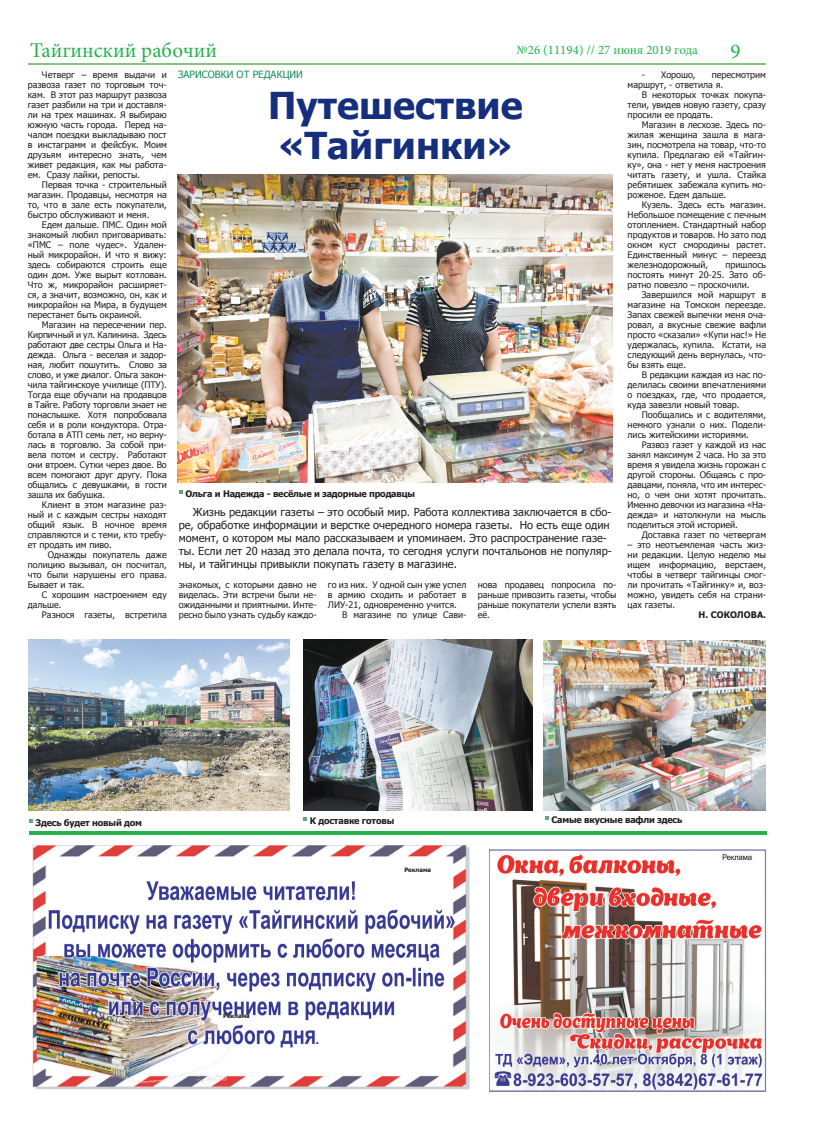
<style>
.page{position:relative;width:820px;height:1134px;background:#fff}
.page>*{position:absolute;margin:0;border:0;box-sizing:border-box;transform-origin:0 0}
.t1{font:700 37px/40px "Tahoma";color:#162f7d}
.t2{font:21px "Minion Pro";color:#23b24b}
.t3{font:13px "Minion Pro";color:#23b24b}
.t4{font:11px/13px "Tahoma";color:#231f20}
.t5{font:700 10px "Tahoma";color:#162f7d}
.t6{font:9px/10px "Tahoma";color:#231f20;text-align:justify}
.t7{font:700 9px "Tahoma";letter-spacing:-.02em;color:#231f20}
.t8{font:700 9px "Tahoma";color:#231f20}
.t9{font:700 6px "Tahoma";color:#231f20}
.s1{font-size:10px;color:#149051}
</style>
<div class="page">
<hr style="left:28px;top:64px;width:737px;height:1px;background:#85c37d">
<hr style="left:29px;top:831px;width:737px;height:3px;background:#23b24b">
<img style="left:303px;top:639px;width:229px;height:172px">
<img style="left:28px;top:639px;width:262px;height:172px">
<img style="left:178px;top:174px;width:434px;height:309px">
<img style="left:543px;top:640px;width:222px;height:171px">
<svg style="left:29px;top:819px;width:4px;height:4px"></svg>
<svg style="left:303px;top:817px;width:4px;height:3px"></svg>
<svg style="left:545px;top:816px;width:3px;height:4px"></svg>
<svg style="left:179px;top:490px;width:3px;height:4px"></svg>
<img style="left:489px;top:850px;width:276px;height:241px">
<img style="left:32px;top:845px;width:438px;height:245px">
<h2 class="t2" style="left:30px;top:36px;width:188px">Тайгинский рабочий</h2>
<h3 class="t3" style="left:516px;top:41px;width:183px">№26 (11194) // 27 июня 2019 года</h3>
<h2 class="t2" style="left:730px;top:38px;width:12px">9</h2>
<p class="t6" style="left:42px;top:70px;width:262px">Четверг – время выдачи и <span class="s1">ЗАРИСОВКИ ОТ РЕДАКЦИИ</span></p>
<p class="t6" style="left:28px;top:80px;width:140px">развоза газет по торговым точ-</p>
<p class="t6" style="left:28px;top:90px;width:140px">кам. В этот раз маршрут развоза</p>
<p class="t6" style="left:28px;top:100px;width:140px">газет разбили на три и доставля-</p>
<p class="t6" style="left:28px;top:110px;width:140px">ли на трех машинах. Я выбираю</p>
<p class="t6" style="left:28px;top:120px;width:140px">южную часть города. Перед на-</p>
<p class="t6" style="left:28px;top:130px;width:140px">чалом поездки выкладываю пост</p>
<p class="t6" style="left:28px;top:140px;width:140px">в инстаграмм и фейсбук. Моим</p>
<p class="t6" style="left:28px;top:150px;width:140px">друзьям интересно знать, чем</p>
<p class="t6" style="left:28px;top:160px;width:140px">живет редакция, как мы работа-</p>
<p class="t6" style="left:28px;top:170px;width:114px">ем. Сразу лайки, репосты.</p>
<p class="t6" style="left:42px;top:180px;width:126px">Первая точка - строительный</p>
<p class="t6" style="left:28px;top:190px;width:140px">магазин. Продавцы, несмотря на</p>
<p class="t6" style="left:28px;top:200px;width:140px">то, что в зале есть покупатели,</p>
<p class="t6" style="left:28px;top:210px;width:123px">быстро обслуживают и меня.</p>
<p class="t6" style="left:42px;top:220px;width:126px">Едем дальше. ПМС. Один мой</p>
<p class="t6" style="left:28px;top:230px;width:140px">знакомый любил приговаривать:</p>
<p class="t6" style="left:28px;top:240px;width:140px">«ПМС – поле чудес». Удален-</p>
<p class="t6" style="left:28px;top:250px;width:140px">ный микрорайон. И что я вижу:</p>
<p class="t6" style="left:28px;top:260px;width:140px">здесь собираются строить еще</p>
<p class="t6" style="left:28px;top:270px;width:140px">один дом. Уже вырыт котлован.</p>
<p class="t6" style="left:28px;top:280px;width:140px">Что ж, микрорайон расширяет-</p>
<p class="t6" style="left:28px;top:290px;width:140px">ся, а значит, возможно, он, как и</p>
<p class="t6" style="left:28px;top:300px;width:140px">микрорайон на Мира, в будущем</p>
<p class="t6" style="left:28px;top:310px;width:116px">перестанет быть окраиной.</p>
<p class="t6" style="left:42px;top:320px;width:126px">Магазин на пересечении пер.</p>
<p class="t6" style="left:28px;top:330px;width:140px">Кирпичный и ул. Калинина. Здесь</p>
<p class="t6" style="left:28px;top:340px;width:140px">работают две сестры Ольга и На-</p>
<p class="t6" style="left:28px;top:350px;width:140px">дежда. Ольга - веселая и задор-</p>
<p class="t6" style="left:28px;top:360px;width:140px">ная, любит пошутить. Слово за</p>
<p class="t6" style="left:28px;top:370px;width:140px">слово, и уже диалог. Ольга закон-</p>
<p class="t6" style="left:28px;top:380px;width:140px">чила тайгинскоуе училище (ПТУ).</p>
<p class="t6" style="left:28px;top:390px;width:140px">Тогда еще обучали на продавцов</p>
<p class="t6" style="left:28px;top:400px;width:140px">в Тайге. Работу торговли знает не</p>
<p class="t6" style="left:28px;top:410px;width:140px">понаслышке. Хотя попробовала</p>
<p class="t6" style="left:28px;top:420px;width:140px">себя и в роли кондуктора. Отра-</p>
<p class="t6" style="left:28px;top:430px;width:140px">ботала в АТП семь лет, но верну-</p>
<p class="t6" style="left:28px;top:440px;width:140px">лась в торговлю. За собой при-</p>
<p class="t6" style="left:28px;top:450px;width:140px">вела потом и сестру. Работают</p>
<p class="t6" style="left:28px;top:460px;width:140px">они втроем. Сутки через двое. Во</p>
<p class="t6" style="left:28px;top:470px;width:140px">всем помогают друг другу. Пока</p>
<p class="t6" style="left:28px;top:480px;width:140px">общались с девушками, в гости</p>
<p class="t6" style="left:28px;top:490px;width:79px">зашла их бабушка.</p>
<p class="t6" style="left:42px;top:500px;width:126px">Клиент в этом магазине раз-</p>
<p class="t6" style="left:28px;top:510px;width:140px">ный и с каждым сестры находят</p>
<p class="t6" style="left:28px;top:520px;width:140px">общий язык. В ночное время</p>
<p class="t6" style="left:28px;top:530px;width:140px">справляются и с теми, кто требу-</p>
<p class="t6" style="left:28px;top:540px;width:86px">ет продать им пиво.</p>
<p class="t6" style="left:48px;top:550px;width:120px">Однажды покупатель даже</p>
<p class="t6" style="left:28px;top:560px;width:140px">полицию вызывал, он посчитал,</p>
<p class="t6" style="left:28px;top:570px;width:140px">что были нарушены его права.</p>
<p class="t6" style="left:28px;top:580px;width:58px">Бывает и так.</p>
<p class="t6" style="left:42px;top:590px;width:126px">С хорошим настроением еду</p>
<p class="t6" style="left:28px;top:600px;width:35px">дальше.</p>
<p class="t6" style="left:42px;top:610px;width:126px">Разнося газеты, встретила</p>
<p class="t6" style="left:641px;top:70px;width:55px">- Хорошо,</p>
<p class="t6" style="left:627px;top:70px;width:140px;text-indent:84px">пересмотрим маршрут, - ответила я.</p>
<p class="t6" style="left:627px;top:90px;width:140px;text-indent:14px">В некоторых точках покупа&shy;тели, увидев новую газету, сразу просили ее продать.</p>
<p class="t6" style="left:627px;top:120px;width:140px;text-indent:14px">Магазин в лесхозе. Здесь по&shy;жилая женщина зашла в мага&shy;зин, посмотрела на товар, что-то купила. Предлагаю ей «Тайгин&shy;ку», она - нет у меня настроения читать газету, и ушла. Стайка ребятишек забежала купить мо&shy;роженое. Едем дальше.</p>
<p class="t6" style="left:627px;top:200px;width:140px;text-indent:14px">Кузель. Здесь есть магазин.<br>Небольшое помещение с печным отоплением. Стандартный набор продуктов и товаров. Но зато под окном куст смородины растет.<br>Единственный минус – переезд железнодорожный,</p>
<h1 class="t1" style="left:268px;top:88px;width:256px">Путешествие «Тайгинки»</h1>
<p class="t6" style="left:627px;top:260px;width:140px;text-indent:98px">пришлось постоять минут 20-25. Зато об&shy;ратно повезло – проскочили.</p>
<p class="t6" style="left:627px;top:290px;width:140px;text-indent:14px">Завершился мой маршрут в магазине на Томском переезде.<br>Запах свежей выпечки меня оча&shy;ровал, а вкусные свежие вафли просто «сказали» «Купи нас!» Не удержалась, купила. Кстати, на следующий день вернулась, что&shy;бы взять еще.</p>
<p class="t6" style="left:627px;top:370px;width:140px;text-indent:14px">В редакции каждая из нас по&shy;делилась своими впечатлениями о поездках, где, что продается, куда завезли новый товар.</p>
<p class="t6" style="left:627px;top:410px;width:140px;text-indent:14px">Пообщались и с водителями, немного узнали о них. Подели&shy;лись житейскими историями.</p>
<p class="t6" style="left:627px;top:440px;width:140px;text-indent:14px">Развоз газет у каждой из нас занял максимум 2 часа. Но за это время я увидела жизнь горожан с другой стороны. Общаясь с про&shy;давцами, поняла, что им интерес&shy;но, о чем они хотят прочитать.<br>Именно девочки из магазина «На&shy;дежда» и натолкнули на мысль поделиться этой историей.</p>
<p class="t6" style="left:641px;top:530px;width:126px">Доставка газет по четвергам</p>
<p class="t6" style="left:627px;top:540px;width:140px">– это неотъемлемая часть жиз&shy;ни редакции. Целую неделю мы ищем информацию, верстаем, чтобы в четверг тайгинцы смог&shy;ли прочитать «Тайгинку» и, воз&shy;можно, увидеть себя на страни&shy;цах газеты.</p>
<p class="t8" style="left:698px;top:609px;width:69px">Н. СОКОЛОВА.</p>
<p class="t7" style="left:185px;top:487px;width:231px">Ольга и Надежда - весёлые и задорные продавцы</p>
<p class="t4" style="left:179px;top:507px;width:434px;text-indent:14px">Жизнь редакции газеты – это особый мир. Работа коллектива заключается в сбо&shy;ре, обработке информации и верстке очередного номера газеты. Но есть еще один момент, о котором мы мало рассказываем и упоминаем. Это распространение газе&shy;ты. Если лет 20 назад это делала почта, то сегодня услуги почтальонов не популяр&shy;ны, и тайгинцы привыкли покупать газету в магазине.</p>
<p class="t6" style="left:328px;top:580px;width:140px">го из них. У одной сын уже успел в армию сходить и работает в ЛИУ-21, одновременно учится.</p>
<p class="t6" style="left:342px;top:610px;width:126px">В магазине по улице Сави-</p>
<p class="t6" style="left:179px;top:580px;width:139px">знакомых, с которыми давно не виделась. Эти встречи были не&shy;ожиданными и приятными. Инте&shy;ресно было узнать судьбу каждо-</p>
<p class="t6" style="left:477px;top:580px;width:140px">нова продавец попросила по&shy;раньше привозить газеты, чтобы раньше покупатели успели взять её.</p>
<p class="t7" style="left:36px;top:816px;width:108px">Здесь будет новый дом</p>
<p class="t7" style="left:310px;top:814px;width:86px">К доставке готовы</p>
<p class="t7" style="left:551px;top:813px;width:132px">Самые вкусные вафли здесь</p>
<p class="t9" style="left:223px;top:1012px;width:28px">Реклама</p>
<p class="t5" style="left:316px;top:1033px;width:5px">.</p>
<p class="t9" style="left:404px;top:865px;width:28px">Реклама</p>
</div>
